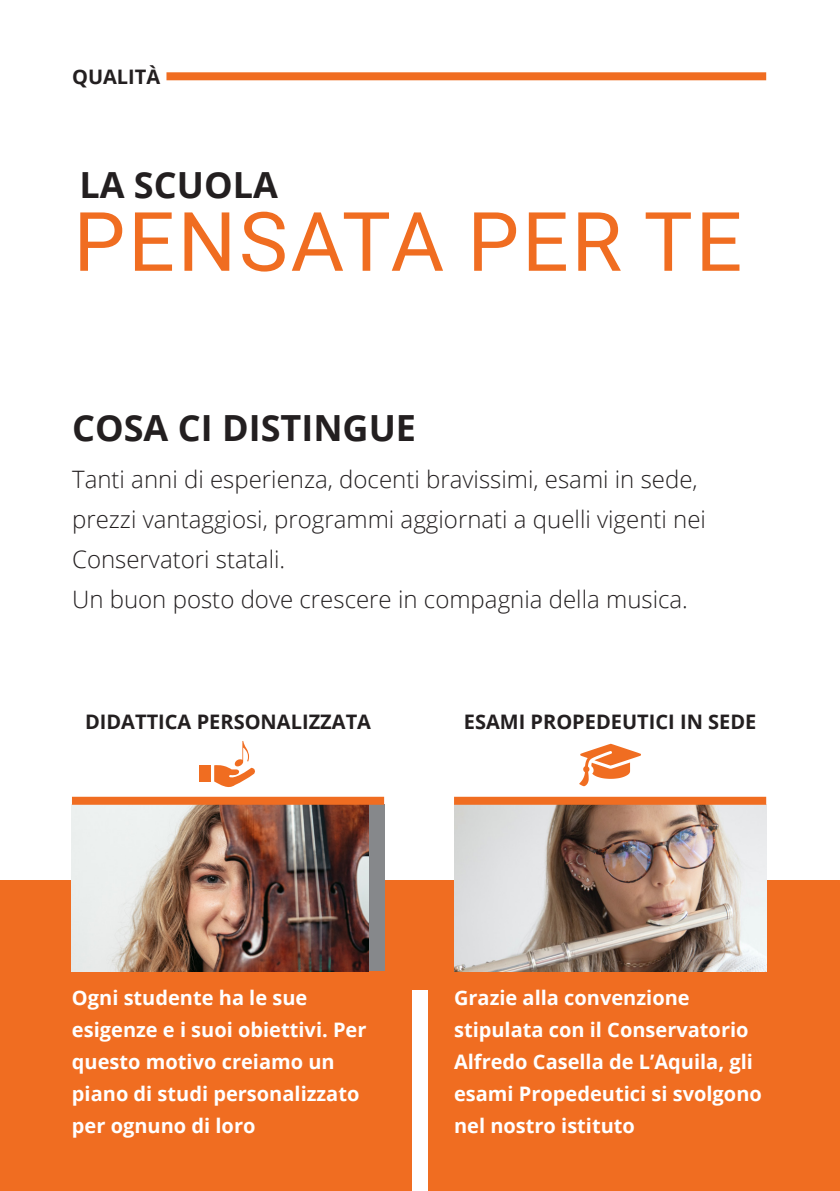
<style>
.page{position:relative;width:840px;height:1191px;background:#fff}
.page>*{position:absolute;margin:0;border:0;box-sizing:border-box;transform-origin:0 0}
.Page_Header_-_Blue{font:82px "Roboto";letter-spacing:.035em;color:#f06d21}
.Page_Header_-_Black{font:700 36px "Open Sans";color:#231f20}
.Page_Header_Subtext{font:300 24px/40px "Open Sans";color:#231f20}
.Page_Body_Text_-_White{font:700 20px/32px "Open Sans";color:#fff}
.Page_Section_Title_-_Black{font:700 20px "Open Sans";color:#231f20}
</style>
<div class="page">
<div style="left:0;top:880px;width:839px;height:311px;background:#f06d21"></div>
<div style="left:166px;top:72px;width:599px;height:8px;background:#f06d21"></div>
<img style="left:454px;top:804px;width:311px;height:167px">
<div style="left:454px;top:796px;width:311px;height:8px;background:#f06d21"></div>
<div style="left:72px;top:804px;width:312px;height:167px;background:#86888b"></div>
<img style="left:72px;top:804px;width:297px;height:167px">
<div style="left:72px;top:796px;width:312px;height:8px;background:#f06d21"></div>
<svg style="left:579px;top:743px;width:61px;height:43px"></svg>
<svg style="left:214px;top:741px;width:41px;height:46px"></svg>
<div style="left:199px;top:765px;width:12px;height:16px;background:#f06d21"></div>
<div style="left:412px;top:990px;width:15px;height:201px;background:#fff"></div>
<p class="Page_Section_Title_-_Black" style="left:72px;top:63px;width:90px">QUALITÀ</p>
<p class="Page_Header_-_Black" style="left:79px;top:159px;width:200px">LA SCUOLA</p>
<p class="Page_Header_-_Blue" style="left:73px;top:184px;width:669px">PENSATA PER TE</p>
<p class="Page_Header_-_Black" style="left:72px;top:402px;width:345px">COSA CI DISTINGUE</p>
<p class="Page_Header_Subtext" style="left:72px;top:459px;width:635px">Tanti anni di esperienza, docenti bravissimi, esami in sede, prezzi vantaggiosi, programmi aggiornati a quelli vigenti nei<br>Conservatori statali.</p>
<p class="Page_Header_Subtext" style="left:72px;top:579px;width:617px">Un buon posto dove crescere in compagnia della musica.</p>
<p class="Page_Section_Title_-_Black" style="left:85px;top:708px;width:287px">DIDATTICA PERSONALIZZATA</p>
<p class="Page_Section_Title_-_Black" style="left:463px;top:708px;width:294px">ESAMI PROPEDEUTICI IN SEDE</p>
<p class="Page_Body_Text_-_White" style="left:72px;top:981px;width:296px">Ogni studente ha le sue esigenze e i suoi obiettivi. Per questo motivo creiamo un piano di studi personalizzato per ognuno di loro</p>
<p class="Page_Body_Text_-_White" style="left:454px;top:981px;width:309px">Grazie alla convenzione stipulata con il Conservatorio<br>Alfredo Casella de L’Aquila, gli esami Propedeutici si svolgono nel nostro istituto</p>
</div>
